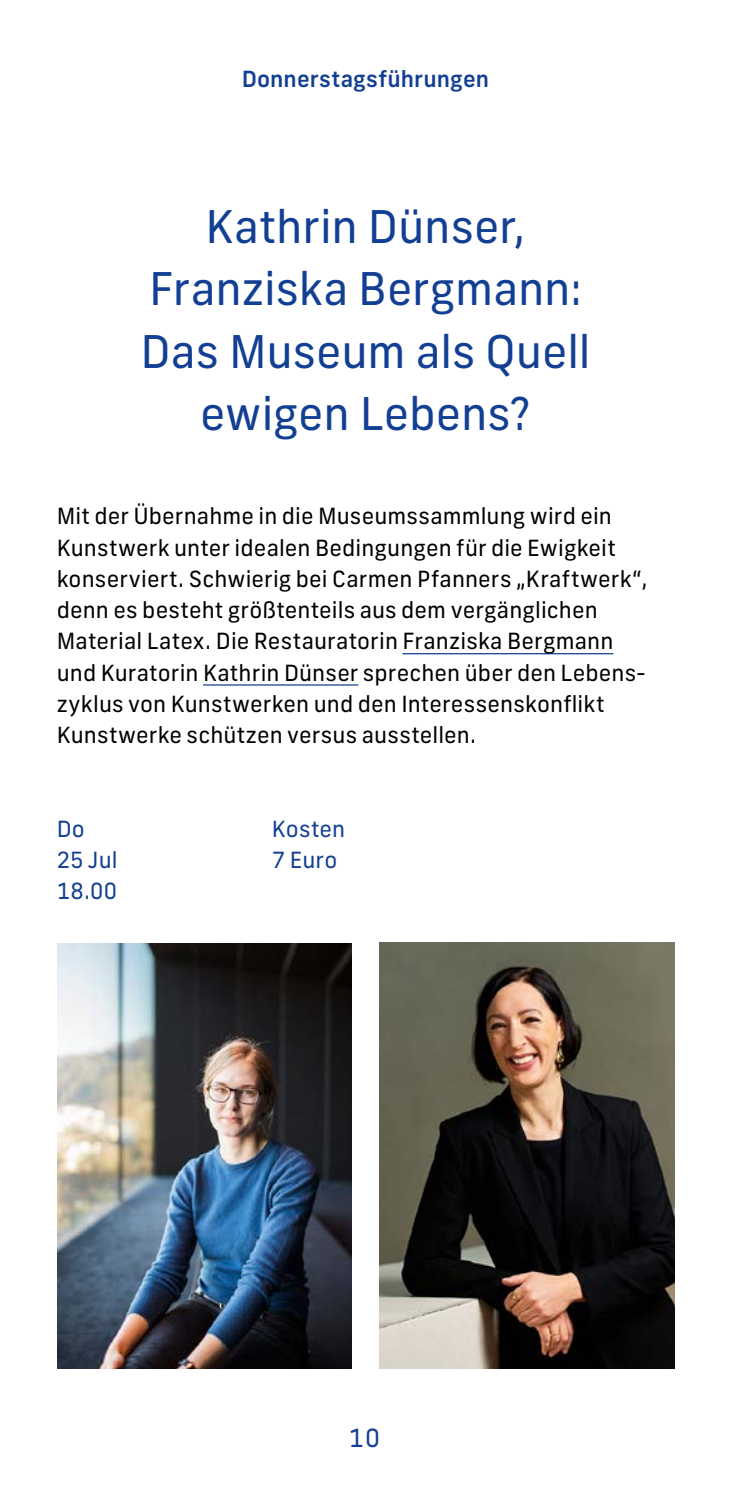
<style>
.page{position:relative;width:745px;height:1489px;background:#fff}
.page>*{position:absolute;margin:0;border:0;box-sizing:border-box;transform-origin:0 0}
.t1{font:45px/62.5px "New Frank";color:#123f93;text-align:center}
.t2{font:25px "New Frank";color:#123f93}
.t3{font:22.25px/31.2px "New Frank";letter-spacing:.005em;color:#000}
.t4{font:22.25px/31.2px "New Frank";letter-spacing:.005em;color:#123f93}
.t5{font:500 22.25px "New Frank";letter-spacing:.005em;color:#123f93}
</style>
<div class="page">
<hr style="left:402px;top:653px;width:211px;height:1px;background:#123f93">
<hr style="left:203px;top:684px;width:155px;height:1px;background:#123f93">
<img style="left:57px;top:943px;width:294px;height:425px">
<img style="left:379px;top:942px;width:294px;height:425px">
<p class="t5" style="left:241px;top:64px;width:249px">Donnerstagsführungen</p>
<h1 class="t1" style="left:140px;top:195px;width:451px">Kathrin Dünser,<br>Franziska Bergmann:<br>Das Museum als Quell ewigen Lebens?</h1>
<p class="t3" style="left:57px;top:500px;width:591px">Mit der Übernahme in die Museumssammlung wird ein Kunstwerk unter idealen Bedingungen für die Ewigkeit konserviert. Schwierig bei Carmen Pfanners „Kraftwerk“, denn es besteht größtenteils aus dem vergänglichen Material Latex. Die Restauratorin Franziska Bergmann und Kuratorin Kathrin Dünser sprechen über den Lebens&shy;zyklus von Kunstwerken und den Interessenskonflikt Kunstwerke schützen versus ausstellen.</p>
<p class="t4" style="left:57px;top:813px;width:62px">Do<br>25 Jul<br>18.00</p>
<p class="t4" style="left:272px;top:813px;width:75px">Kosten<br>7 Euro</p>
<p class="t2" style="left:348px;top:1421px;width:33px">10</p>
</div>
